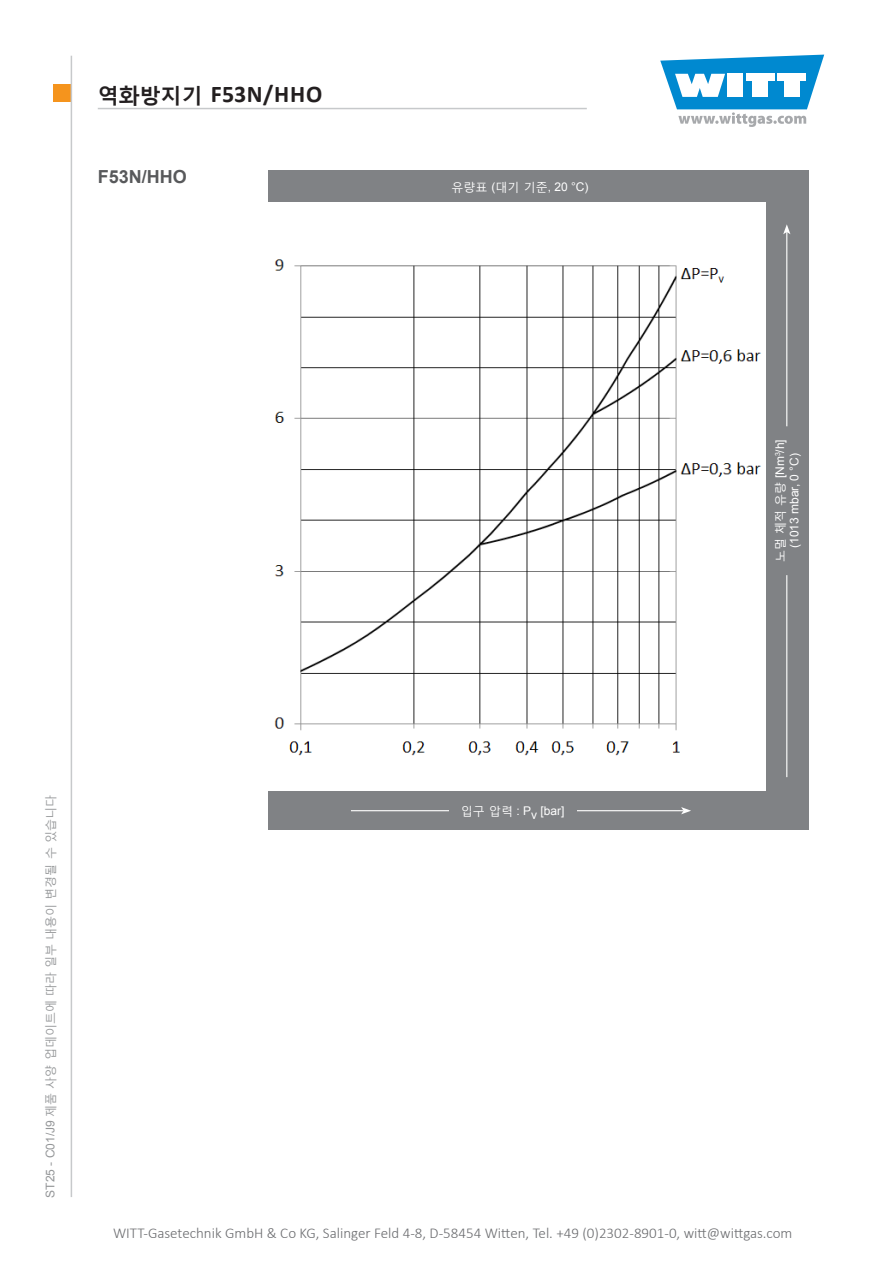
<style>
.page{position:relative;width:893px;height:1263px;background:#fff}
.page>*{position:absolute;margin:0;border:0;box-sizing:border-box;transform-origin:0 0}
.t1{font:700 24px "Calibri";letter-spacing:.02em;color:#231f20}
.t2{font:700 18px "Arial";color:#58595b}
.t3{font:300 15px "Calibri";color:#6b6c6f}
.t4{font:12px/14.4px "Arial";color:#fff;text-align:center}
.t5{font:12px "Malgun Gothic";color:#949698}
.t6{font:12px "Malgun Gothic";color:#fff}
.s1{font-family:"Malgun Gothic";font-size:21px}
.s2{font-family:"Arial"}
.s3{font-family:"Malgun Gothic"}
</style>
<div class="page">
<div style="left:53px;top:85px;width:17px;height:17px;background:#f5941d"></div>
<svg style="left:660px;top:55px;width:164px;height:72px"></svg>
<hr style="left:71px;top:56px;width:1px;height:1141px;background:#c7c9cb">
<hr style="left:98px;top:108px;width:489px;height:1px;background:#c7c9cb">
<div style="left:268px;top:170px;width:540px;height:659px;background:#808285"></div>
<div style="left:261px;top:202px;width:504px;height:589px;background:#fff"></div>
<hr style="left:351px;top:810px;width:332px;height:1px;background:#fff">
<svg style="left:681px;top:807px;width:10px;height:7px"></svg>
<hr style="left:786px;top:232px;width:1px;height:545px;background:#fff">
<svg style="left:783px;top:224px;width:7px;height:10px"></svg>
<div style="left:449px;top:795px;width:127px;height:30px;background:#808285"></div>
<img style="left:274px;top:259px;width:487px;height:497px">
<h1 class="t1" style="left:98px;top:78px;width:226px"><span class="s1">역화방지기</span> F53N/HHO</h1>
<p class="t2" style="left:98px;top:165px;width:91px">F53N/HHO</p>
<p class="t6" style="left:451px;top:179px;width:139px">유량표 <span class="s2">(</span>대기 기준<span class="s2">, 20 °C)</span></p>
<p class="t4" style="left:773px;top:562px;width:125px;rotate:-90deg"><span class="s3">노멀 체적 유량</span> [Nm<sup>3</sup>/h] (1013 mbar, 0 °C)</p>
<p class="t5" style="left:43px;top:1197px;width:404px;rotate:-90deg"><span class="s2">ST25 - C01/J9</span> 제품 사양 업데이트에 따라 일부 내용이 변경될 수 있습니다</p>
<p class="t4" style="left:461px;top:803px;width:105px"><span class="s3">입구 압력</span> : Pv [bar]</p>
<p class="t3" style="left:113px;top:1224px;width:681px">WITT-Gasetechnik GmbH &amp; Co KG, Salinger Feld 4-8, D-58454 Witten, Tel. +49 (0)2302-8901-0, witt@wittgas.com</p>
</div>
